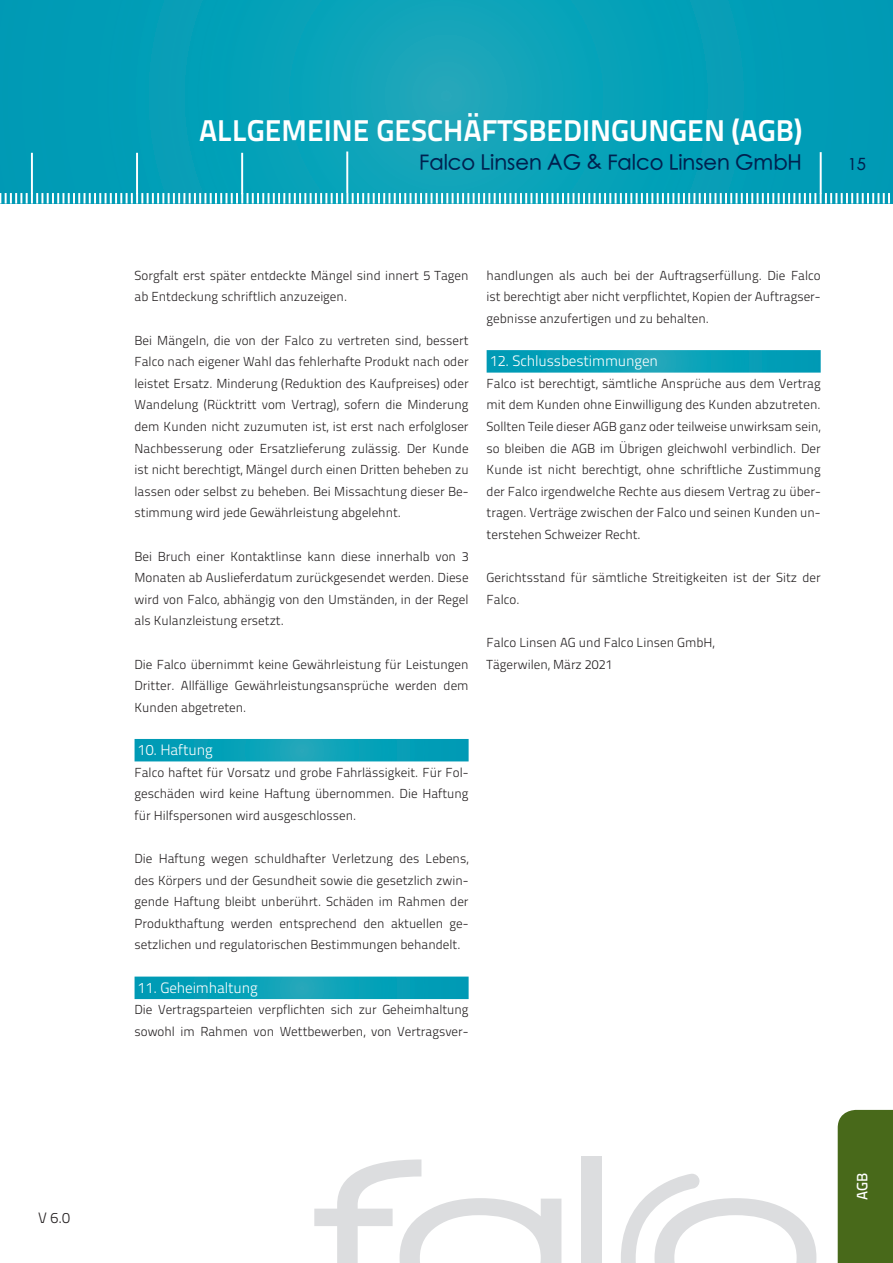
<style>
.page{position:relative;width:893px;height:1263px;background:#fff}
.page>*{position:absolute;margin:0;border:0;box-sizing:border-box;transform-origin:0 0}
.t1{font:30px "Titillium Text 25 L 800 wt";color:#fff}
.t2{font:500 21px "ST Heiti TC";color:#00214f}
.t3{font:500 16.5px "ST Heiti TC";color:#00214f}
.t4{font:15px "Titillium Text 25 L 250 wt";letter-spacing:-.01em;color:#fff}
.t5{font:15px "Titillium Text 25 L 250 wt";color:#231f20}
.t6{font:15px "Titillium Text 25 L 600 wt";color:#fff}
.t7{font:13.05px/21.6px "Titillium Text 25 L 250 wt";color:#231f20;text-align:justify}
</style>
<div class="page">
<div style="left:838px;top:1110px;width:55px;height:153px;background:#48691a"></div>
<svg style="left:314px;top:1159px;width:247px;height:104px"></svg>
<div style="left:581px;top:1157px;width:21px;height:106px;background:#dcdddf"></div>
<svg style="left:621px;top:1174px;width:195px;height:89px"></svg>
<svg style="left:0;top:0;width:893px;height:191px;background:#07a0b7"></svg>
<svg style="left:0;top:191px;width:893px;height:13px"></svg>
<hr style="left:820px;top:152px;width:2px;height:42px;background:#fff">
<hr style="left:346px;top:151px;width:2px;height:42px;background:#fff">
<hr style="left:241px;top:153px;width:2px;height:41px;background:#fff">
<hr style="left:136px;top:153px;width:2px;height:41px;background:#fff">
<hr style="left:31px;top:153px;width:2px;height:41px;background:#fff">
<svg style="left:135px;top:739px;width:334px;height:22px;background:#08a0b7"></svg>
<svg style="left:135px;top:976px;width:334px;height:23px;background:#0ea2b9"></svg>
<svg style="left:487px;top:350px;width:334px;height:23px;background:#0da2b9"></svg>
<p class="t5" style="left:38px;top:1206px;width:33px">V 6.0</p>
<h1 class="t1" style="left:199px;top:107px;width:604px">ALLGEMEINE GESCHÄFTSBEDINGUNGEN (AGB)</h1>
<h2 class="t2" style="left:419px;top:152px;width:384px">Falco Linsen AG &amp; Falco Linsen GmbH</h2>
<p class="t3" style="left:848px;top:156px;width:20px">15</p>
<p class="t7" style="left:135px;top:264px;width:336px">Sorgfalt erst später entdeckte Mängel sind innert 5 Tagen ab Entdeckung schriftlich anzuzeigen.</p>
<p class="t7" style="left:135px;top:329px;width:336px">Bei Mängeln, die von der Falco zu vertreten sind, bessert Falco nach eigener Wahl das fehlerhafte Produkt nach oder leistet Ersatz. Minderung (Reduktion des Kaufpreises) oder Wandelung (Rücktritt vom Vertrag), sofern die Minderung dem Kunden nicht zuzumuten ist, ist erst nach erfolgloser Nachbesserung oder Ersatzlieferung zulässig. Der Kunde ist nicht berechtigt, Mängel durch einen Dritten beheben zu lassen oder selbst zu beheben. Bei Missachtung dieser Be&shy;stimmung wird jede Gewährleistung abgelehnt.</p>
<p class="t7" style="left:135px;top:545px;width:336px">Bei Bruch einer Kontaktlinse kann diese innerhalb von 3<br>Monaten ab Auslieferdatum zurückgesendet werden. Diese wird von Falco, abhängig von den Umständen, in der Regel als Kulanzleistung ersetzt.</p>
<p class="t7" style="left:135px;top:653px;width:336px">Die Falco übernimmt keine Gewährleistung für Leistungen Dritter. Allfällige Gewährleistungsansprüche werden dem Kunden abgetreten.</p>
<p class="t4" style="left:138px;top:739px;width:76px">10. Haftung</p>
<p class="t7" style="left:135px;top:761px;width:336px">Falco haftet für Vorsatz und grobe Fahrlässigkeit. Für Fol&shy;geschäden wird keine Haftung übernommen. Die Haftung für Hilfspersonen wird ausgeschlossen.</p>
<p class="t7" style="left:135px;top:847px;width:336px">Die Haftung wegen schuldhafter Verletzung des Lebens, des Körpers und der Gesundheit sowie die gesetzlich zwin&shy;gende Haftung bleibt unberührt. Schäden im Rahmen der Produkthaftung werden entsprechend den aktuellen ge&shy;setzlichen und regulatorischen Bestimmungen behandelt.</p>
<p class="t4" style="left:138px;top:976px;width:121px">11. Geheimhaltung</p>
<p class="t7" style="left:135px;top:998px;width:336px">Die Vertragsparteien verpflichten sich zur Geheimhaltung sowohl im Rahmen von Wettbewerben, von Vertragsver-</p>
<p class="t7" style="left:487px;top:264px;width:336px">handlungen als auch bei der Auftragserfüllung. Die Falco ist berechtigt aber nicht verpflichtet, Kopien der Auftragser&shy;gebnisse anzufertigen und zu behalten.</p>
<p class="t4" style="left:490px;top:350px;width:170px">12. Schlussbestimmungen</p>
<p class="t7" style="left:487px;top:372px;width:336px">Falco ist berechtigt, sämtliche Ansprüche aus dem Vertrag mit dem Kunden ohne Einwilligung des Kunden abzutreten.<br>Sollten Teile dieser AGB ganz oder teilweise unwirksam sein, so bleiben die AGB im Übrigen gleichwohl verbindlich. Der Kunde ist nicht berechtigt, ohne schriftliche Zustimmung der Falco irgendwelche Rechte aus diesem Vertrag zu über&shy;tragen. Verträge zwischen der Falco und seinen Kunden un&shy;terstehen Schweizer Recht.</p>
<p class="t7" style="left:487px;top:566px;width:336px">Gerichtsstand für sämtliche Streitigkeiten ist der Sitz der<br>Falco.</p>
<p class="t7" style="left:487px;top:631px;width:230px">Falco Linsen AG und Falco Linsen GmbH,<br>Tägerwilen, März 2021</p>
<p class="t6" style="left:851px;top:1200px;width:29px;rotate:-90deg">AGB</p>
</div>
